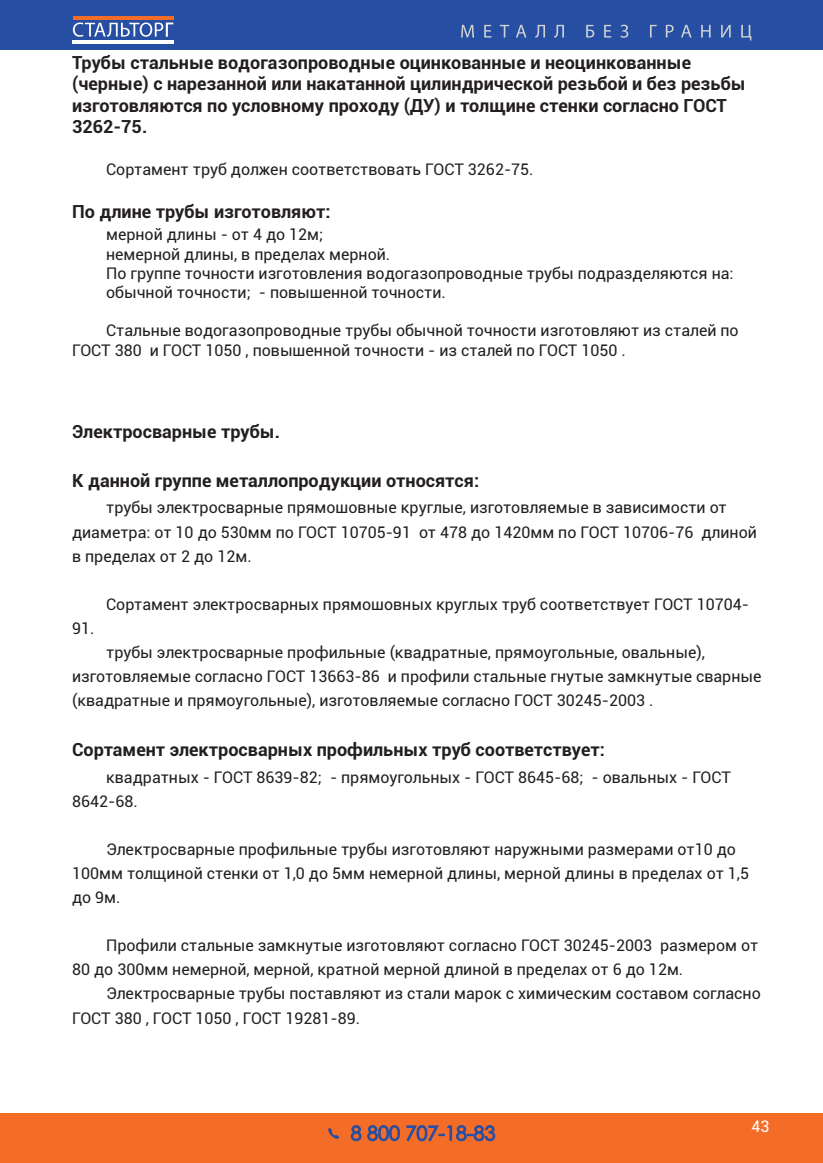
<style>
.page{position:relative;width:823px;height:1163px;background:#fff}
.page>*{position:absolute;margin:0;border:0;box-sizing:border-box;transform-origin:0 0}
.t1{font:19.8px "Century Gothic";color:#264ea2}
.t2{font:700 18px/21.6px "Roboto";color:#231f20}
.t3{font:16px/24px "Roboto";color:#231f20}
.t4{font:16px "Roboto";color:#fff}
</style>
<div class="page">
<div style="left:0;top:0;width:822px;height:49px;background:#264ea2"></div>
<svg style="left:461px;top:25px;width:12px;height:13px"></svg>
<svg style="left:484px;top:25px;width:7px;height:13px"></svg>
<svg style="left:499px;top:25px;width:10px;height:13px"></svg>
<svg style="left:516px;top:25px;width:10px;height:13px"></svg>
<svg style="left:535px;top:25px;width:9px;height:13px"></svg>
<svg style="left:554px;top:25px;width:9px;height:13px"></svg>
<svg style="left:586px;top:25px;width:8px;height:13px"></svg>
<svg style="left:604px;top:25px;width:7px;height:13px"></svg>
<svg style="left:620px;top:25px;width:8px;height:13px"></svg>
<svg style="left:650px;top:25px;width:6px;height:13px"></svg>
<svg style="left:665px;top:25px;width:8px;height:13px"></svg>
<svg style="left:681px;top:25px;width:10px;height:13px"></svg>
<svg style="left:701px;top:25px;width:9px;height:13px"></svg>
<svg style="left:721px;top:25px;width:9px;height:13px"></svg>
<svg style="left:741px;top:25px;width:10px;height:16px"></svg>
<div style="left:0;top:1113px;width:822px;height:49px;background:#f36c28"></div>
<svg style="left:350px;top:1125px;width:146px;height:16px"></svg>
<svg style="left:328px;top:1127px;width:11px;height:11px"></svg>
<svg style="left:73px;top:22px;width:100px;height:15px"></svg>
<hr style="left:73px;top:16px;width:100px;height:4px;background:#f36c28">
<hr style="left:73px;top:40px;width:100px;height:4px;background:#fff">
<p class="t2" style="left:72px;top:51px;width:674px">Трубы стальные водогазопроводные оцинкованные и неоцинкованные (черные) с нарезанной или накатанной цилиндрической резьбой и без резьбы изготовляются по условному проходу (ДУ) и толщине стенки согласно ГОСТ 3262-75.</p>
<p class="t3" style="left:106px;top:156px;width:428px">Сортамент труб должен соответствовать ГОСТ 3262-75.</p>
<p class="t2" style="left:72px;top:200px;width:260px">По длине трубы изготовляют:</p>
<p class="t3" style="left:106px;top:224px;width:628px;line-height:19.2px">мерной длины - от 4 до 12м;<br>немерной длины, в пределах мерной.<br>По группе точности изготовления водогазопроводные трубы подразделяются на: обычной точности; - повышенной точности.</p>
<p class="t3" style="left:72px;top:320px;width:667px;line-height:19.2px;text-indent:34px">Стальные водогазопроводные трубы обычной точности изготовляют из сталей по<br>ГОСТ 380 и ГОСТ 1050 , повышенной точности - из сталей по ГОСТ 1050 .</p>
<p class="t2" style="left:72px;top:420px;width:209px">Электросварные трубы.</p>
<p class="t2" style="left:72px;top:468px;width:408px">К данной группе металлопродукции относятся:</p>
<p class="t3" style="left:72px;top:495px;width:686px;text-indent:34px">трубы электросварные прямошовные круглые, изготовляемые в зависимости от диаметра: от 10 до 530мм по ГОСТ 10705-91 от 478 до 1420мм по ГОСТ 10706-76 длиной в пределах от 2 до 12м.</p>
<p class="t3" style="left:106px;top:591px;width:644px">Сортамент электросварных прямошовных круглых труб соответствует ГОСТ 10704-</p>
<p class="t3" style="left:72px;top:615px;width:24px">91.</p>
<p class="t3" style="left:72px;top:639px;width:690px;text-indent:34px">трубы электросварные профильные (квадратные, прямоугольные, овальные), изготовляемые согласно ГОСТ 13663-86 и профили стальные гнутые замкнутые сварные (квадратные и прямоугольные), изготовляемые согласно ГОСТ 30245-2003 .</p>
<p class="t2" style="left:72px;top:738px;width:534px">Сортамент электросварных профильных труб соответствует:</p>
<p class="t3" style="left:72px;top:765px;width:660px;text-indent:34px">квадратных - ГОСТ 8639-82; - прямоугольных - ГОСТ 8645-68; - овальных - ГОСТ<br>8642-68.</p>
<p class="t3" style="left:72px;top:837px;width:678px;text-indent:34px">Электросварные профильные трубы изготовляют наружными размерами от10 до<br>100мм толщиной стенки от 1,0 до 5мм немерной длины, мерной длины в пределах от 1,5 до 9м.</p>
<p class="t3" style="left:72px;top:933px;width:687px;text-indent:34px">Профили стальные замкнутые изготовляют согласно ГОСТ 30245-2003 размером от<br>80 до 300мм немерной, мерной, кратной мерной длиной в пределах от 6 до 12м.</p>
<p class="t3" style="left:72px;top:981px;width:689px;text-indent:34px">Электросварные трубы поставляют из стали марок с химическим составом согласно<br>ГОСТ 380 , ГОСТ 1050 , ГОСТ 19281-89.</p>
<p class="t1" style="left:350px;top:1119px;width:146px">8 800 707-18-83</p>
<p class="t4" style="left:751px;top:1114px;width:20px">43</p>
</div>
